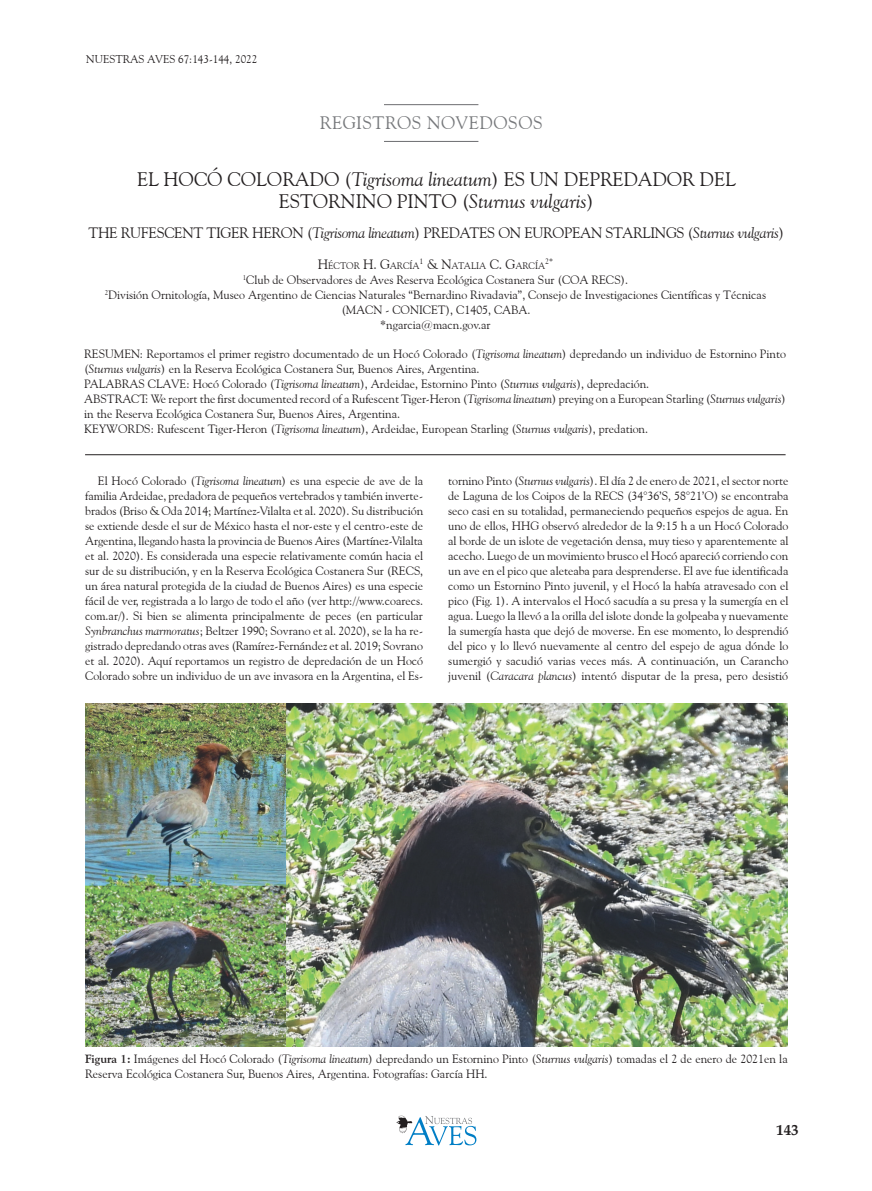
<style>
.page{position:relative;width:872px;height:1191px;background:#fff}
.page>*{position:absolute;margin:0;border:0;box-sizing:border-box;transform-origin:0 0}
.t1{font:19.5px/22.5px "Goudy Old Style BT";color:#231f20;text-align:center}
.t2{font:18px "Goudy Old Style BT";letter-spacing:.03em;color:#76787b}
.t3{font:15px "Goudy Old Style BT";letter-spacing:-.02em;color:#231f20}
.t4{font:700 15px "Palatino Linotype";color:#231f20}
.t5{font:12px/15px "Goudy Old Style BT";color:#231f20}
.t6{font:11.25px "Goudy Old Style BT";color:#231f20}
.t7{font:9.45px "Goudy Old Style BT";color:#231f20}
.t8{font:7.8px "Goudy Old Style BT";color:#231f20}
.s1{font-style:italic}
.s2{font-size:13.5px}
.s3{font-weight:700}
</style>
<div class="page">
<svg style="left:396px;top:1115px;width:80px;height:30px"></svg>
<hr style="left:384px;top:104px;width:94px;height:1px;background:#6c6d70">
<hr style="left:384px;top:141px;width:94px;height:1px;background:#6c6d70">
<hr style="left:85px;top:454px;width:700px;height:1px;background:#231f20">
<img style="left:85px;top:703px;width:702px;height:343px">
<p class="t6" style="left:86px;top:52px;width:173px">NUESTRAS AVES 67:143-144, 2022</p>
<h2 class="t2" style="left:320px;top:111px;width:224px">REGISTROS NOVEDOSOS</h2>
<h1 class="t1" style="left:137px;top:167px;width:600px">EL HOCÓ COLORADO (<span class="s1">Tigrisoma lineatum</span>) ES UN DEPREDADOR DEL<br>ESTORNINO PINTO (<span class="s1">Sturnus vulgaris</span>)</h1>
<p class="t3" style="left:88px;top:224px;width:697px">THE RUFESCENT TIGER HERON (<span class="s1">Tigrisoma lineatum</span>) PREDATES ON EUROPEAN STARLINGS (<span class="s1">Sturnus vulgaris</span>)</p>
<p class="t7" style="left:318px;top:259px;width:229px"><span class="s2">H</span>ÉCTOR <span class="s2">H. G</span>ARCÍA<sup>1</sup> <span class="s2">&amp; N</span>ATALIA <span class="s2">C. G</span>ARCÍA</p>
<p class="t8" style="left:545px;top:256px;width:9px">2*</p>
<p class="t5" style="left:105px;top:272px;width:663px;text-align:center"><sup>1</sup>Club de Observadores de Aves Reserva Ecológica Costanera Sur (COA RECS).<br><sup>2</sup>División Ornitología, Museo Argentino de Ciencias Naturales “Bernardino Rivadavia”, Consejo de Investigaciones Científicas y Técnicas (MACN - CONICET), C1405, CABA.<br>*ngarcia@macn.gov.ar</p>
<p class="t5" style="left:84px;top:346px;width:703px">RESUMEN: Reportamos el primer registro documentado de un Hocó Colorado (<span class="s1">Tigrisoma lineatum</span>) depredando un individuo de Estornino Pinto (<span class="s1">Sturnus vulgaris</span>) en la Reserva Ecológica Costanera Sur, Buenos Aires, Argentina.<br>PALABRAS CLAVE: Hocó Colorado (<span class="s1">Tigrisoma lineatum</span>), Ardeidae, Estornino Pinto (<span class="s1">Sturnus vulgaris</span>), depredación.<br>ABSTRACT: We report the first documented record of a Rufescent Tiger-Heron (<span class="s1">Tigrisoma lineatum</span>) preying on a European Starling (<span class="s1">Sturnus vulgaris</span>) in the Reserva Ecológica Costanera Sur, Buenos Aires, Argentina.<br>KEYWORDS: Rufescent Tiger-Heron (<span class="s1">Tigrisoma lineatum</span>), Ardeidae, European Starling (<span class="s1">Sturnus vulgaris</span>), predation.</p>
<p class="t5" style="left:85px;top:473px;width:339px;text-align:justify;text-indent:13px">El Hocó Colorado (<span class="s1">Tigrisoma lineatum</span>) es una especie de ave de la familia Ardeidae, predadora de pequeños vertebrados y también inverte&shy;brados (Briso &amp; Oda 2014; Martínez-Vilalta et al. 2020). Su distribución se extiende desde el sur de México hasta el nor-este y el centro-este de Argentina, llegando hasta la provincia de Buenos Aires (Martínez-Vilalta et al. 2020). Es considerada una especie relativamente común hacia el sur de su distribución, y en la Reserva Ecológica Costanera Sur (RECS, un área natural protegida de la ciudad de Buenos Aires) es una especie fácil de ver, registrada a lo largo de todo el año (ver http://www.coarecs. com.ar/). Si bien se alimenta principalmente de peces (en particular <span class="s1">Synbranchus marmoratus</span>; Beltzer 1990; Sovrano et al. 2020), se la ha re&shy;gistrado depredando otras aves (Ramírez-Fernández et al. 2019; Sovrano et al. 2020). Aquí reportamos un registro de depredación de un Hocó Colorado sobre un individuo de un ave invasora en la Argentina, el Es-</p>
<p class="t5" style="left:448px;top:473px;width:342px;text-align:justify">tornino Pinto (<span class="s1">Sturnus vulgaris</span>). El día 2 de enero de 2021, el sector norte de Laguna de los Coipos de la RECS (34°36’S, 58°21’O) se encontraba seco casi en su totalidad, permaneciendo pequeños espejos de agua. En uno de ellos, HHG observó alrededor de la 9:15 h a un Hocó Colorado al borde de un islote de vegetación densa, muy tieso y aparentemente al acecho. Luego de un movimiento brusco el Hocó apareció corriendo con un ave en el pico que aleteaba para desprenderse. El ave fue identificada como un Estornino Pinto juvenil, y el Hocó la había atravesado con el pico (Fig. 1). A intervalos el Hocó sacudía a su presa y la sumergía en el agua. Luego la llevó a la orilla del islote donde la golpeaba y nuevamente la sumergía hasta que dejó de moverse. En ese momento, lo desprendió del pico y lo llevó nuevamente al centro del espejo de agua dónde lo sumergió y sacudió varias veces más. A continuación, un Carancho juvenil (<span class="s1">Caracara plancus</span>) intentó disputar de la presa, pero desistió</p>
<p class="t5" style="left:85px;top:1050px;width:704px"><span class="s3">Figura 1:</span> Imágenes del Hocó Colorado (<span class="s1">Tigrisoma lineatum</span>) depredando un Estornino Pinto (<span class="s1">Sturnus vulgaris</span>) tomadas el 2 de enero de 2021en la<br>Reserva Ecológica Costanera Sur, Buenos Aires, Argentina. Fotografías: García HH.</p>
<p class="t4" style="left:776px;top:1119px;width:24px">143</p>
</div>
